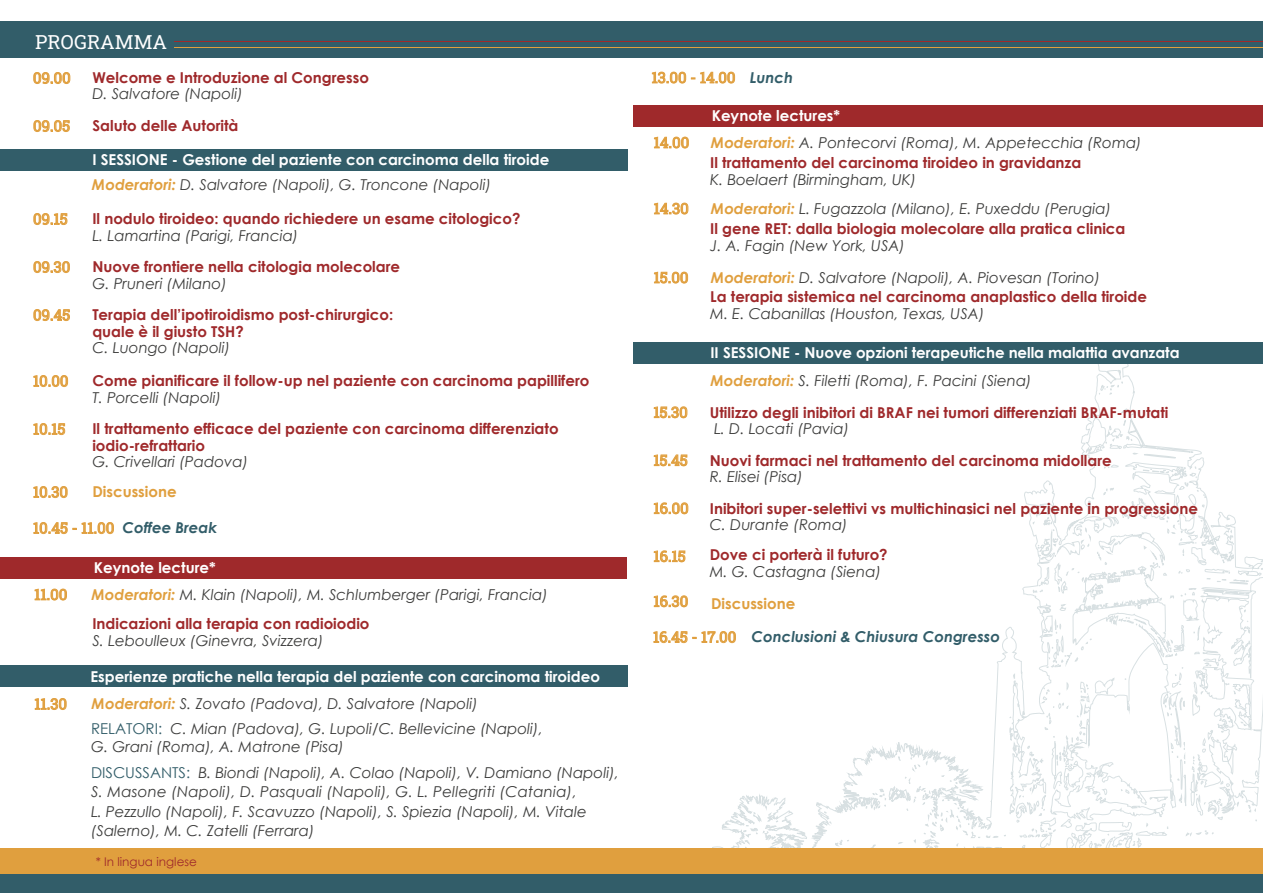
<style>
.page{position:relative;width:1263px;height:893px;background:#fff}
.page>*{position:absolute;margin:0;border:0;box-sizing:border-box;transform-origin:0 0}
.t1{font:19.5px "Roboto Slab";color:#fff}
.t2{font:italic 15px/19.5px "Century Gothic";color:#3c3c3b}
.t3{font:700 15px/16.5px "Century Gothic";color:#9f292b}
.t4{font:700 15px/27.9px "Century Gothic";color:#fff}
.t5{font:15px "Roboto Slab";color:#e09f3e}
.t6{font:italic 700 15px "Century Gothic";color:#325d69}
.t7{font:700 15px "Century Gothic";color:#e09f3e}
.t8{font:12px "Century Gothic";color:#9f292b}
.s1{font-weight:700;color:#e09f3e}
.s2{font-family:"Century Gothic";font-weight:700;font-style:italic;color:#325d69}
.s3{font-weight:700;font-style:normal;color:#9f292b}
.s4{font-style:normal;color:#325d69}
.s5{font-weight:700;font-style:normal;color:#fff}
.s6{font-style:italic;color:#e09f3e}
.s7{font-weight:400;font-style:italic;color:#3c3c3b}
.s8{font-family:"Roboto Slab";font-weight:400;font-style:normal;color:#e09f3e}
</style>
<div class="page">
<svg style="left:712px;top:364px;width:551px;height:484px"></svg>
<div style="left:0;top:848px;width:1263px;height:39px;background:#e09f3e"></div>
<div style="left:0;top:21px;width:1263px;height:37px;background:#325d69"></div>
<hr style="left:175px;top:47px;width:1088px;height:1px;background:#e09f3e">
<hr style="left:175px;top:41px;width:1088px;height:1px;background:#9f292b">
<div style="left:0;top:149px;width:627px;height:22px;background:#325d69"></div>
<div style="left:0;top:665px;width:627px;height:22px;background:#325d69"></div>
<svg style="left:34px;top:72px;width:36px;height:12px"></svg>
<svg style="left:34px;top:120px;width:36px;height:12px"></svg>
<svg style="left:34px;top:213px;width:33px;height:12px"></svg>
<svg style="left:34px;top:261px;width:36px;height:12px"></svg>
<svg style="left:34px;top:309px;width:36px;height:12px"></svg>
<svg style="left:33px;top:375px;width:35px;height:12px"></svg>
<svg style="left:33px;top:423px;width:32px;height:12px"></svg>
<svg style="left:33px;top:486px;width:34px;height:12px"></svg>
<svg style="left:35px;top:589px;width:32px;height:11px"></svg>
<svg style="left:33px;top:522px;width:81px;height:12px"></svg>
<div style="left:0;top:557px;width:626px;height:22px;background:#9f292b"></div>
<svg style="left:35px;top:698px;width:32px;height:12px"></svg>
<svg style="left:652px;top:72px;width:83px;height:11px"></svg>
<svg style="left:654px;top:137px;width:35px;height:11px"></svg>
<div style="left:633px;top:105px;width:630px;height:22px;background:#9f292b"></div>
<svg style="left:654px;top:203px;width:34px;height:11px"></svg>
<svg style="left:654px;top:272px;width:34px;height:11px"></svg>
<div style="left:633px;top:342px;width:630px;height:22px;background:#325d69"></div>
<svg style="left:654px;top:406px;width:33px;height:12px"></svg>
<svg style="left:654px;top:454px;width:33px;height:12px"></svg>
<svg style="left:654px;top:502px;width:34px;height:12px"></svg>
<svg style="left:654px;top:550px;width:31px;height:12px"></svg>
<svg style="left:654px;top:595px;width:34px;height:12px"></svg>
<svg style="left:653px;top:631px;width:43px;height:12px"></svg>
<svg style="left:702px;top:631px;width:34px;height:12px"></svg>
<div style="left:0;top:875px;width:1263px;height:18px;background:#325d69"></div>
<h1 class="t1" style="left:35px;top:28px;width:133px">PROGRAMMA</h1>
<p class="t5" style="left:33px;top:68px;width:39px">09.00</p>
<p class="t3" style="left:92px;top:69px;width:278px">Welcome e Introduzione al Congresso</p>
<p class="t2" style="left:92px;top:84px;width:152px">D. Salvatore (Napoli)</p>
<p class="t5" style="left:33px;top:116px;width:39px">09.05</p>
<p class="t3" style="left:92px;top:117px;width:148px">Saluto delle Autorità</p>
<p class="t4" style="left:92px;top:145px;width:458px">I SESSIONE - Gestione del paziente con carcinoma della tiroide</p>
<p class="t2" style="left:92px;top:175px;width:401px"><span class="s1">Moderatori:</span> D. Salvatore (Napoli), G. Troncone (Napoli)</p>
<p class="t5" style="left:33px;top:209px;width:36px">09.15</p>
<p class="t3" style="left:92px;top:210px;width:430px">Il nodulo tiroideo: quando richiedere un esame citologico?</p>
<p class="t2" style="left:92px;top:225px;width:208px">L. Lamartina (Parigi, Francia)</p>
<p class="t5" style="left:33px;top:257px;width:39px">09.30</p>
<p class="t3" style="left:92px;top:258px;width:309px">Nuove frontiere nella citologia molecolare</p>
<p class="t2" style="left:92px;top:273px;width:136px">G. Pruneri (Milano)</p>
<p class="t5" style="left:33px;top:305px;width:39px">09.45</p>
<p class="t3" style="left:92px;top:306px;width:302px">Terapia dell’ipotiroidismo post-chirurgico: quale è il giusto TSH?</p>
<p class="t2" style="left:92px;top:338px;width:140px">C. Luongo (Napoli)</p>
<p class="t5" style="left:33px;top:371px;width:37px">10.00</p>
<p class="t3" style="left:92px;top:372px;width:499px">Come pianificare il follow-up nel paziente con carcinoma papillifero</p>
<p class="t2" style="left:92px;top:387px;width:130px">T. Porcelli (Napoli)</p>
<p class="t5" style="left:33px;top:419px;width:34px">10.15</p>
<p class="t3" style="left:92px;top:420px;width:468px">Il trattamento efficace del paziente con carcinoma differenziato iodio-refrattario</p>
<p class="t2" style="left:92px;top:452px;width:157px">G. Crivellari (Padova)</p>
<p class="t5" style="left:33px;top:482px;width:36px">10.30</p>
<p class="t7" style="left:92px;top:480px;width:86px">Discussione</p>
<p class="t5" style="left:33px;top:518px;width:186px">10.45 - 11.00 <span class="s2">Coffee Break</span></p>
<p class="t5" style="left:34px;top:584px;width:35px">11.00</p>
<p class="t4" style="left:94px;top:553px;width:123px">Keynote lecture*</p>
<p class="t2" style="left:91px;top:579px;width:458px;line-height:29.7px"><span class="s1">Moderatori:</span> M. Klain (Napoli), M. Schlumberger (Parigi, Francia)<br><span class="s3">Indicazioni alla terapia con radioiodio</span></p>
<p class="t2" style="left:92px;top:631px;width:233px">S. Leboulleux (Ginevra, Svizzera)</p>
<p class="t4" style="left:90px;top:662px;width:511px">Esperienze pratiche nella terapia del paziente con carcinoma tiroideo</p>
<p class="t5" style="left:34px;top:694px;width:34px">11.30</p>
<p class="t2" style="left:92px;top:694px;width:388px"><span class="s1">Moderatori:</span> S. Zovato (Padova), D. Salvatore (Napoli)</p>
<p class="t2" style="left:91px;top:720px;width:453px;line-height:18px"><span class="s4">RELATORI:</span> C. Mian (Padova), G. Lupoli/C. Bellevicine (Napoli),<br>G. Grani (Roma), A. Matrone (Pisa)</p>
<p class="t2" style="left:91px;top:763px;width:529px"><span class="s4">DISCUSSANTS:</span> B. Biondi (Napoli), A. Colao (Napoli), V. Damiano (Napoli), S. Masone (Napoli), D. Pasquali (Napoli), G. L. Pellegriti (Catania),<br>L. Pezzullo (Napoli), F. Scavuzzo (Napoli), S. Spiezia (Napoli), M. Vitale (Salerno), M. C. Zatelli (Ferrara)</p>
<p class="t8" style="left:96px;top:853px;width:103px">* In lingua inglese</p>
<p class="t5" style="left:651px;top:67px;width:143px">13.00 - 14.00 <span class="s2">Lunch</span></p>
<p class="t5" style="left:654px;top:132px;width:37px">14.00</p>
<p class="t2" style="left:711px;top:103px;width:432px;line-height:26.4px"><span class="s5">Keynote lectures*<br></span><span class="s1">Moderatori:</span> A. Pontecorvi (Roma), M. Appetecchia (Roma)</p>
<p class="t3" style="left:710px;top:154px;width:373px">Il trattamento del carcinoma tiroideo in gravidanza</p>
<p class="t2" style="left:710px;top:170px;width:208px">K. Boelaert (Birmingham, UK)</p>
<p class="t5" style="left:654px;top:198px;width:37px">14.30</p>
<p class="t3" style="left:710px;top:197px;width:417px;line-height:20.7px"><span class="s6">Moderatori:</span> <span class="s7">L. Fugazzola (Milano), E. Puxeddu (Perugia)<br></span>Il gene RET: dalla biologia molecolare alla pratica clinica</p>
<p class="t2" style="left:710px;top:236px;width:196px">J. A. Fagin (New York, USA)</p>
<p class="t5" style="left:654px;top:267px;width:36px">15.00</p>
<p class="t3" style="left:710px;top:267px;width:438px;line-height:19.2px"><span class="s6">Moderatori:</span> <span class="s7">D. Salvatore (Napoli), A. Piovesan (Torino)<br></span>La terapia sistemica nel carcinoma anaplastico della tiroide</p>
<p class="t2" style="left:710px;top:303px;width:276px">M. E. Cabanillas (Houston, Texas, USA)</p>
<p class="t4" style="left:710px;top:338px;width:471px">II SESSIONE - Nuove opzioni terapeutiche nella malattia avanzata<br><span class="s6">Moderatori:</span> <span class="s7">S. Filetti (Roma), F. Pacini (Siena)</span></p>
<p class="t5" style="left:653px;top:402px;width:36px">15.30</p>
<p class="t3" style="left:710px;top:403px;width:460px">Utilizzo degli inibitori di BRAF nei tumori differenziati BRAF-mutati</p>
<p class="t2" style="left:714px;top:419px;width:137px">L. D. Locati (Pavia)</p>
<p class="t5" style="left:653px;top:450px;width:36px">15.45</p>
<p class="t3" style="left:710px;top:451px;width:403px">Nuovi farmaci nel trattamento del carcinoma midollare</p>
<p class="t2" style="left:710px;top:467px;width:95px">R. Elisei (Pisa)</p>
<p class="t5" style="left:653px;top:498px;width:37px">16.00</p>
<p class="t3" style="left:710px;top:499px;width:490px">Inibitori super-selettivi vs multichinasici nel paziente in progressione</p>
<p class="t2" style="left:710px;top:515px;width:139px">C. Durante (Roma)</p>
<p class="t5" style="left:653px;top:546px;width:34px">16.15</p>
<p class="t3" style="left:710px;top:546px;width:179px">Dove ci porterà il futuro?</p>
<p class="t2" style="left:710px;top:561px;width:173px">M. G. Castagna (Siena)</p>
<p class="t5" style="left:653px;top:591px;width:36px">16.30</p>
<p class="t7" style="left:711px;top:592px;width:86px">Discussione</p>
<p class="t6" style="left:653px;top:625px;width:349px"><span class="s8">16.45 - 17.00</span> Conclusioni &amp; Chiusura Congresso</p>
</div>
